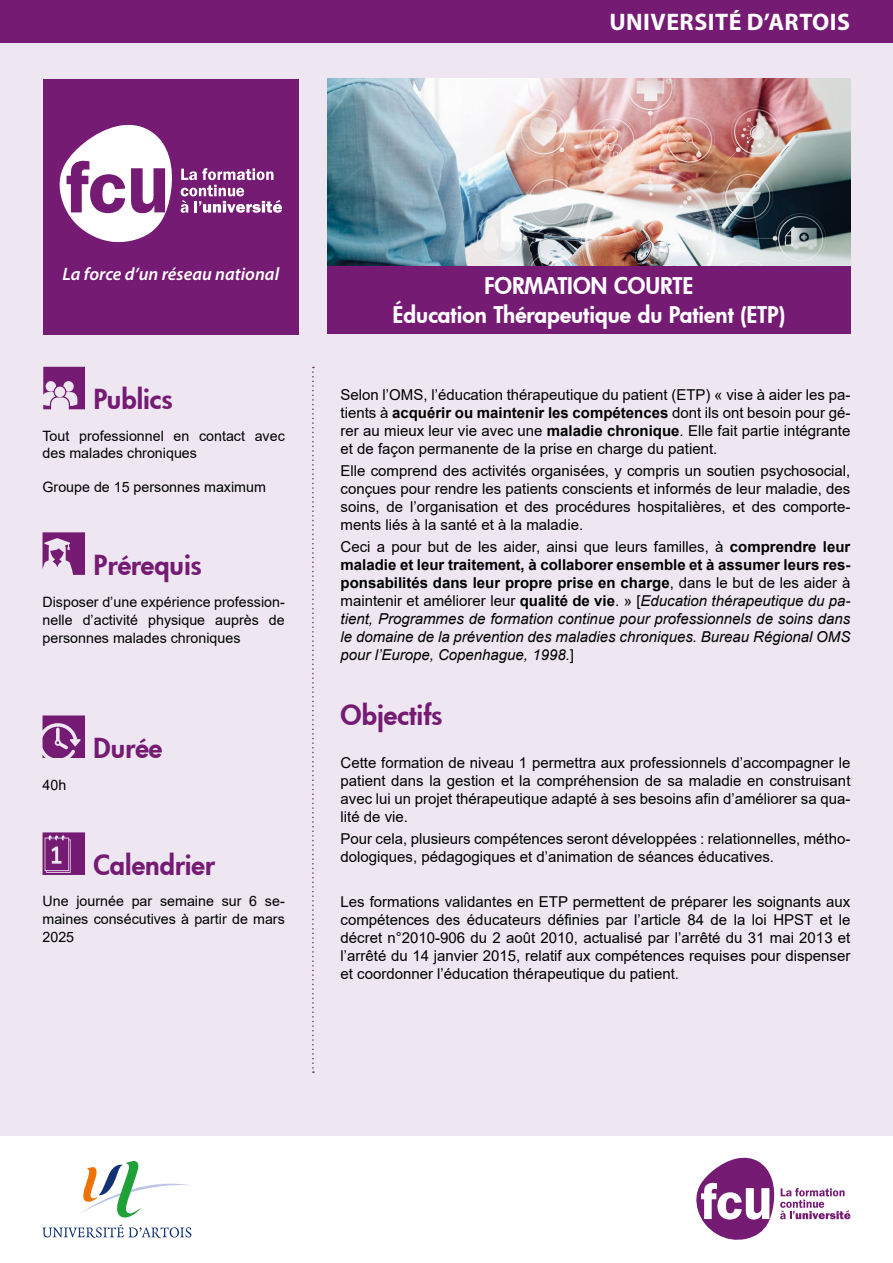
<style>
.page{position:relative;width:893px;height:1263px;background:#fff}
.page>*{position:absolute;margin:0;border:0;box-sizing:border-box;transform-origin:0 0}
.t1{font:800 27px "Futura";color:#751b74}
.t2{font:700 24px "Myriad Pro";letter-spacing:.02em;color:#fff}
.t3{font:800 22.5px/28.8px "Futura";color:#fff;text-align:center}
.t4{font:italic 600 18px "Myriad Pro";color:#fff}
.t5{font:15px/18px "Arial";color:#000;text-align:justify}
.t6{font:italic 15px/18px "Arial";color:#000;text-align:justify}
.t7{font:14.25px/18px "Arial";color:#000;text-align:justify}
.s1{font-weight:700}
.s2{font-style:normal}
.s3{font-weight:700;font-style:normal}
</style>
<div class="page">
<div style="left:0;top:43px;width:893px;height:1093px;background:#eee7f2"></div>
<div style="left:43px;top:80px;width:255px;height:255px;background:#751b74"></div>
<svg style="left:43px;top:1161px;width:148px;height:77px"></svg>
<div style="left:0;top:0;width:893px;height:43px;background:#751b74"></div>
<svg style="left:312px;top:367px;width:2px;height:706px"></svg>
<svg style="left:43px;top:367px;width:42px;height:42px"></svg>
<svg style="left:43px;top:715px;width:42px;height:43px;background:#8e458e"></svg>
<svg style="left:43px;top:532px;width:42px;height:43px"></svg>
<svg style="left:43px;top:832px;width:42px;height:43px;background:#863885"></svg>
<svg style="left:59px;top:124px;width:113px;height:119px"></svg>
<svg style="left:181px;top:168px;width:101px;height:45px"></svg>
<svg style="left:696px;top:1157px;width:154px;height:83px"></svg>
<img style="left:327px;top:78px;width:523px;height:188px">
<div style="left:327px;top:266px;width:523px;height:68px;background:#751b74"></div>
<h2 class="t2" style="left:609px;top:7px;width:242px">UNIVERSITÉ D’ARTOIS</h2>
<p class="t4" style="left:63px;top:262px;width:218px">La force d’un réseau national</p>
<h1 class="t1" style="left:93px;top:381px;width:81px">Publics</h1>
<p class="t7" style="left:43px;top:427px;width:244px;line-height:17.1px">Tout professionnel en contact avec des malades chroniques</p>
<p class="t7" style="left:43px;top:478px;width:225px">Groupe de 15 personnes maximum</p>
<h1 class="t1" style="left:94px;top:547px;width:110px">Prérequis</h1>
<p class="t7" style="left:43px;top:592px;width:244px">Disposer d’une expérience profession&shy;nelle d’activité physique auprès de personnes malades chroniques</p>
<p class="t7" style="left:43px;top:775px;width:25px">40h</p>
<h1 class="t1" style="left:94px;top:730px;width:70px">Durée</h1>
<h1 class="t1" style="left:94px;top:847px;width:123px">Calendrier</h1>
<p class="t7" style="left:43px;top:892px;width:244px">Une journée par semaine sur 6 se&shy;maines consécutives à partir de mars 2025</p>
<h3 class="t3" style="left:393px;top:271px;width:394px">FORMATION COURTE<br>Éducation Thérapeutique du Patient (ETP)</h3>
<p class="t5" style="left:341px;top:385px;width:511px">Selon l’OMS, l’éducation thérapeutique du patient (ETP) « vise à aider les pa&shy;tients à <span class="s1">acquérir ou maintenir les compétences</span> dont ils ont besoin pour gé&shy;rer au mieux leur vie avec une <span class="s1">maladie chronique</span>. Elle fait partie intégrante et de façon permanente de la prise en charge du patient.</p>
<p class="t5" style="left:341px;top:462px;width:511px">Elle comprend des activités organisées, y compris un soutien psychosocial, conçues pour rendre les patients conscients et informés de leur maladie, des soins, de l’organisation et des procédures hospitalières, et des comporte&shy;ments liés à la santé et à la maladie.</p>
<p class="t6" style="left:341px;top:538px;width:511px"><span class="s2">Ceci a pour but de les aider, ainsi que leurs familles, à</span> <span class="s3">comprendre leur maladie et leur traitement, à collaborer ensemble et à assumer leurs res&shy;ponsabilités dans leur propre prise en charge</span><span class="s2">, dans le but de les aider à maintenir et améliorer leur</span> <span class="s3">qualité de vie</span><span class="s2">. » [</span>Education thérapeutique du pa&shy;tient, Programmes de formation continue pour professionnels de soins dans le domaine de la prévention des maladies chroniques. Bureau Régional OMS pour l’Europe, Copenhague, 1998.<span class="s2">]</span></p>
<h1 class="t1" style="left:341px;top:697px;width:104px">Objectifs</h1>
<p class="t5" style="left:341px;top:753px;width:511px">Cette formation de niveau 1 permettra aux professionnels d’accompagner le patient dans la gestion et la compréhension de sa maladie en construisant avec lui un projet thérapeutique adapté à ses besoins afin d’améliorer sa qua&shy;lité de vie.</p>
<p class="t5" style="left:341px;top:830px;width:511px">Pour cela, plusieurs compétences seront développées : relationnelles, métho&shy;dologiques, pédagogiques et d’animation de séances éducatives.</p>
<p class="t5" style="left:341px;top:892px;width:511px">Les formations validantes en ETP permettent de préparer les soignants aux compétences des éducateurs définies par l’article 84 de la loi HPST et le décret n°2010-906 du 2 août 2010, actualisé par l’arrêté du 31 mai 2013 et l’arrêté du 14 janvier 2015, relatif aux compétences requises pour dispenser et coordonner l’éducation thérapeutique du patient.</p>
</div>
